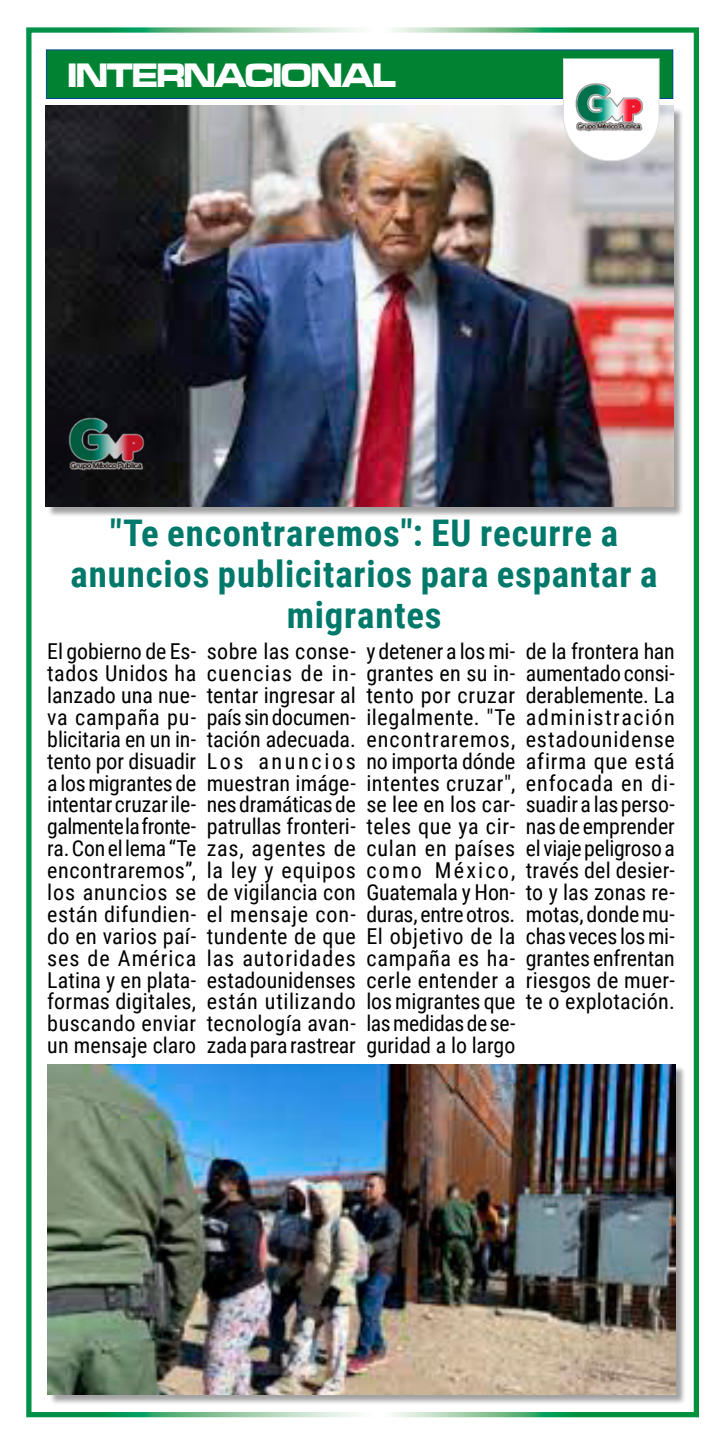
<style>
.page{position:relative;width:720px;height:1439px;background:#fff}
.page>*{position:absolute;margin:0;border:0;box-sizing:border-box;transform-origin:0 0}
.t1{font:700 36.75px/41.1px "Roboto Condensed";letter-spacing:.025em;color:#00796a;text-align:center}
.t2{font:35px "Microgramma D Bold Exte";letter-spacing:-.03em;color:#fff;scale:.9 1}
.t3{font:21.88px/21.9px "Roboto Condensed";letter-spacing:.005em;color:#000;text-align:justify}
</style>
<div class="page">
<div style="left:26px;top:27px;width:672px;height:1390px;border:5px solid #fff"></div>
<div style="left:47px;top:107px;width:637px;height:410px;background:#000;opacity:.37"></div>
<img style="left:46px;top:106px;width:627px;height:400px">
<div style="left:46px;top:50px;width:626px;height:48px;background:#008233"></div>
<div style="left:46px;top:49px;width:627px;height:50px;border:1px solid #00499a"></div>
<svg style="left:563px;top:58px;width:96px;height:103px"></svg>
<img style="left:53px;top:388px;width:110px;height:110px">
<div style="left:49px;top:1065px;width:636px;height:340px;background:#000;opacity:.37"></div>
<img style="left:47px;top:1064px;width:627px;height:330px">
<h2 class="t2" style="left:68px;top:52px;width:366px">INTERNACIONAL</h2>
<h1 class="t1" style="left:71px;top:511px;width:588px">"Te encontraremos": EU recurre a anuncios publicitarios para espantar a migrantes</h1>
<p class="t3" style="left:47px;top:640px;width:150px">El gobierno de Es&shy;tados Unidos ha lanzado una nue&shy;va campaña pu&shy;blicitaria en un in&shy;tento por disuadir a los migrantes de intentar cruzar ile&shy;galmente la fronte&shy;ra. Con el lema “Te encontraremos”, los anuncios se están difundien&shy;do en varios paí&shy;ses de América Latina y en plata&shy;formas digitales, buscando enviar un mensaje claro</p>
<p class="t3" style="left:207px;top:640px;width:150px">sobre las conse&shy;cuencias de in&shy;tentar ingresar al país sin documen&shy;tación adecuada.<br>Los anuncios muestran imáge&shy;nes dramáticas de patrullas fronteri&shy;zas, agentes de la ley y equipos de vigilancia con el mensaje con&shy;tundente de que las autoridades estadounidenses están utilizando tecnología avan&shy;zada para rastrear</p>
<p class="t3" style="left:366px;top:640px;width:150px">y detener a los mi&shy;grantes en su in&shy;tento por cruzar ilegalmente. "Te encontraremos, no importa dónde intentes cruzar", se lee en los car&shy;teles que ya cir&shy;culan en países como México, Guatemala y Hon&shy;duras, entre otros.<br>El objetivo de la campaña es ha&shy;cerle entender a los migrantes que las medidas de se&shy;guridad a lo largo</p>
<p class="t3" style="left:525px;top:640px;width:150px">de la frontera han aumentado consi&shy;derablemente. La administración estadounidense afirma que está enfocada en di&shy;suadir a las perso&shy;nas de emprender el viaje peligroso a través del desier&shy;to y las zonas re&shy;motas, donde mu&shy;chas veces los mi&shy;grantes enfrentan riesgos de muer&shy;te o explotación.</p>
</div>
